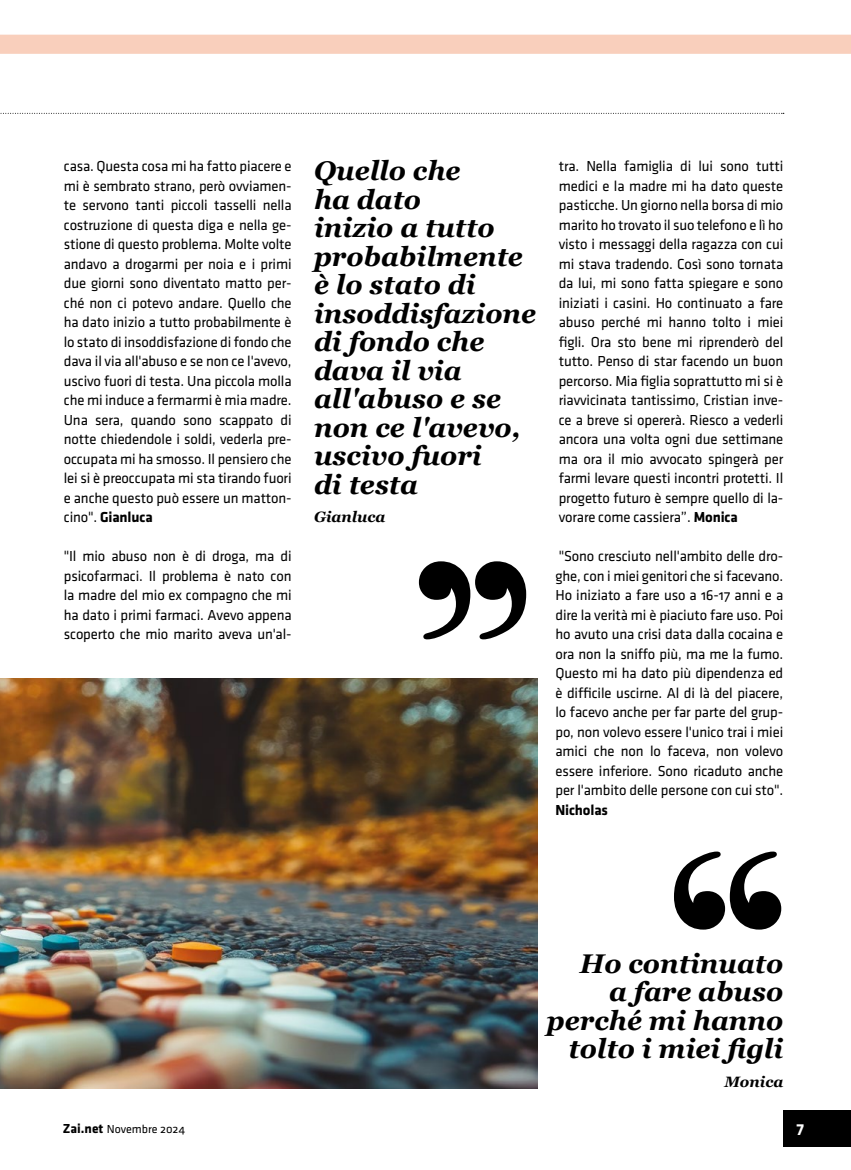
<style>
.page{position:relative;width:851px;height:1170px;background:#fff}
.page>*{position:absolute;margin:0;border:0;box-sizing:border-box;transform-origin:0 0}
.t1{font:italic 700 27px/28.5px "Georgia";color:#000}
.t2{font:700 16.5px "Klavika";color:#fff}
.t3{font:15px/19.5px "Klavika Regular OSF";letter-spacing:-.01em;color:#000;text-align:justify}
.t4{font:700 15px "Klavika";letter-spacing:-.01em;color:#000}
.t5{font:italic 700 15px "Georgia";color:#000}
.t6{font:12px "Klavika Regular OSF";color:#000}
.s1{font-family:"Klavika Regular OSF";font-weight:400}
.s2{font-family:"Klavika";font-weight:700}
.s3{font-family:"Klavika";font-weight:700;font-size:13.5px}
</style>
<div class="page">
<div style="left:782px;top:1110px;width:68px;height:36px;background:#000"></div>
<img style="left:0;top:678px;width:537px;height:410px">
<svg style="left:0;top:113px;width:783px;height:1px"></svg>
<div style="left:0;top:35px;width:850px;height:19px;background:#f9cfbc"></div>
<svg style="left:419px;top:561px;width:107px;height:78px"></svg>
<svg style="left:674px;top:851px;width:107px;height:78px"></svg>
<p class="t3" style="left:64px;top:156px;width:229px">casa. Questa cosa mi ha fatto piacere e mi è sembrato strano, però ovviamen&shy;te servono tanti piccoli tasselli nella costruzione di questa diga e nella ge&shy;stione di questo problema. Molte volte andavo a drogarmi per noia e i primi due giorni sono diventato matto per&shy;ché non ci potevo andare. Quello che ha dato inizio a tutto probabilmente è lo stato di insoddisfazione di fondo che dava il via all'abuso e se non ce l'avevo, uscivo fuori di testa. Una piccola molla che mi induce a fermarmi è mia madre.<br>Una sera, quando sono scappato di notte chiedendole i soldi, vederla pre&shy;occupata mi ha smosso. Il pensiero che lei si è preoccupata mi sta tirando fuori e anche questo può essere un matton-</p>
<p class="t4" style="left:64px;top:509px;width:90px"><span class="s1">cino".</span> Gianluca</p>
<p class="t3" style="left:64px;top:546px;width:229px">"Il mio abuso non è di droga, ma di psicofarmaci. Il problema è nato con la madre del mio ex compagno che mi ha dato i primi farmaci. Avevo appena scoperto che mio marito aveva un'al-</p>
<h1 class="t1" style="left:314px;top:155px;width:224px">Quello che<br>ha dato<br>inizio a tutto probabilmente è lo stato di insoddisfazione di fondo che dava il via all'abuso e se non ce l'avevo, uscivo fuori<br>di testa</h1>
<p class="t5" style="left:314px;top:506px;width:73px">Gianluca</p>
<p class="t3" style="left:558px;top:156px;width:226px">tra. Nella famiglia di lui sono tutti medici e la madre mi ha dato queste pasticche. Un giorno nella borsa di mio marito ho trovato il suo telefono e lì ho visto i messaggi della ragazza con cui mi stava tradendo. Così sono tornata da lui, mi sono fatta spiegare e sono iniziati i casini. Ho continuato a fare abuso perché mi hanno tolto i miei figli. Ora sto bene mi riprenderò del tutto. Penso di star facendo un buon percorso. Mia figlia soprattutto mi si è riavvicinata tantissimo, Cristian inve&shy;ce a breve si opererà. Riesco a vederli ancora una volta ogni due settimane ma ora il mio avvocato spingerà per farmi levare questi incontri protetti. Il progetto futuro è sempre quello di la&shy;vorare come cassiera”. <span class="s2">Monica</span></p>
<p class="t3" style="left:555px;top:546px;width:229px">"Sono cresciuto nell'ambito delle dro&shy;ghe, con i miei genitori che si facevano.<br>Ho iniziato a fare uso a 16-17 anni e a dire la verità mi è piaciuto fare uso. Poi ho avuto una crisi data dalla cocaina e ora non la sniffo più, ma me la fumo.<br>Questo mi ha dato più dipendenza ed è difficile uscirne. Al di là del piacere, lo facevo anche per far parte del grup&shy;po, non volevo essere l'unico trai i miei amici che non lo faceva, non volevo essere inferiore. Sono ricaduto anche per l'ambito delle persone con cui sto".</p>
<p class="t4" style="left:555px;top:801px;width:54px">Nicholas</p>
<h1 class="t1" style="left:547px;top:947px;width:238px;text-align:right">Ho continuato<br>a fare abuso perché mi hanno tolto i miei figli</h1>
<p class="t5" style="left:724px;top:1070px;width:60px">Monica</p>
<p class="t6" style="left:63px;top:1122px;width:124px"><span class="s3">Zai.net</span> Novembre 2024</p>
<p class="t2" style="left:796px;top:1120px;width:9px">7</p>
</div>
